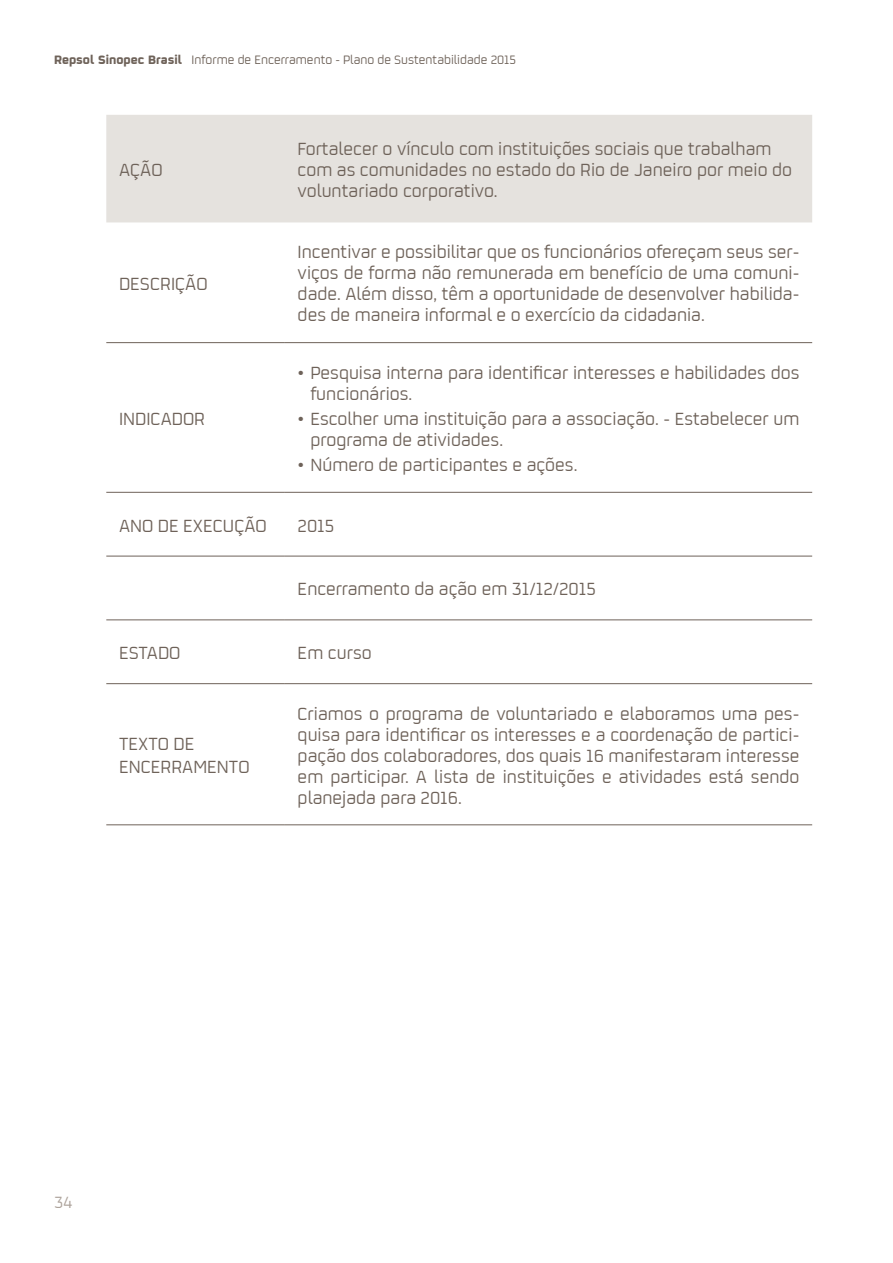
<style>
.page{position:relative;width:893px;height:1263px;background:#fff}
.page>*{position:absolute;margin:0;border:0;box-sizing:border-box;transform-origin:0 0}
.t1{font:19.5px/21px "Repsol";color:#6e6259}
.t2{font:18px "Repsol";color:#aca29a}
.t3{font:13.5px "Repsol";color:#6e6259}
.s1{font-weight:700}
</style>
<div class="page">
<div style="left:106px;top:115px;width:706px;height:107px;background:#e5e2de"></div>
<hr style="left:106px;top:342px;width:179px;height:1px;background:#6e6259">
<hr style="left:285px;top:342px;width:527px;height:1px;background:#6e6259">
<hr style="left:106px;top:492px;width:179px;height:1px;background:#6e6259">
<hr style="left:106px;top:824px;width:179px;height:1px;background:#6e6259">
<hr style="left:285px;top:824px;width:527px;height:1px;background:#6e6259">
<hr style="left:285px;top:492px;width:527px;height:1px;background:#6e6259">
<hr style="left:106px;top:556px;width:179px;height:1px;background:#6e6259">
<hr style="left:285px;top:556px;width:527px;height:1px;background:#6e6259">
<hr style="left:106px;top:619px;width:179px;height:1px;background:#6e6259">
<hr style="left:285px;top:619px;width:527px;height:1px;background:#6e6259">
<hr style="left:106px;top:683px;width:179px;height:1px;background:#6e6259">
<hr style="left:285px;top:683px;width:527px;height:1px;background:#6e6259">
<p class="t3" style="left:54px;top:51px;width:464px"><span class="s1">Repsol Sinopec Brasil</span> Informe de Encerramento - Plano de Sustentabilidade 2015</p>
<p class="t1" style="left:119px;top:158px;width:45px">Ação</p>
<p class="t1" style="left:119px;top:272px;width:21px">Descri</p>
<p class="t1" style="left:175px;top:272px;width:34px">ção</p>
<p class="t1" style="left:119px;top:407px;width:88px">INDICADOR</p>
<p class="t1" style="left:298px;top:137px;width:496px">Fortalecer o vínculo com instituições sociais que trabalham com as comunidades no estado do Rio de Janeiro por meio do voluntariado corporativo.</p>
<p class="t1" style="left:298px;top:240px;width:503px;text-align:justify">Incentivar e possibilitar que os funcionários ofereçam seus ser&shy;viços de forma não remunerada em benefício de uma comuni&shy;dade. Além disso, têm a oportunidade de desenvolver habilida&shy;des de maneira informal e o exercício da cidadania.</p>
<p class="t1" style="left:310px;top:361px;width:490px;text-indent:-13px">• Pesquisa interna para identificar interesses e habilidades dos funcionários.</p>
<p class="t1" style="left:310px;top:407px;width:491px;text-indent:-13px">• Escolher uma instituição para a associação. - Estabelecer um programa de atividades.</p>
<p class="t1" style="left:298px;top:453px;width:281px">• Número de participantes e ações.</p>
<p class="t1" style="left:119px;top:514px;width:147px">Ano de execução</p>
<p class="t1" style="left:298px;top:514px;width:38px">2015</p>
<p class="t1" style="left:298px;top:577px;width:300px">Encerramento da ação em 31/12/2015</p>
<p class="t1" style="left:119px;top:641px;width:63px">Estado</p>
<p class="t1" style="left:298px;top:641px;width:76px">Em curso</p>
<p class="t1" style="left:119px;top:731px;width:132px;line-height:23.4px">TEXTO DE<br>ENCERRAMENTO</p>
<p class="t1" style="left:298px;top:702px;width:503px;text-align:justify">Criamos o programa de voluntariado e elaboramos uma pes&shy;quisa para identificar os interesses e a coordenação de partici&shy;pação dos colaboradores, dos quais 16 manifestaram interesse em participar. A lista de instituições e atividades está sendo planejada para 2016.</p>
<p class="t2" style="left:54px;top:1190px;width:20px">34</p>
</div>
